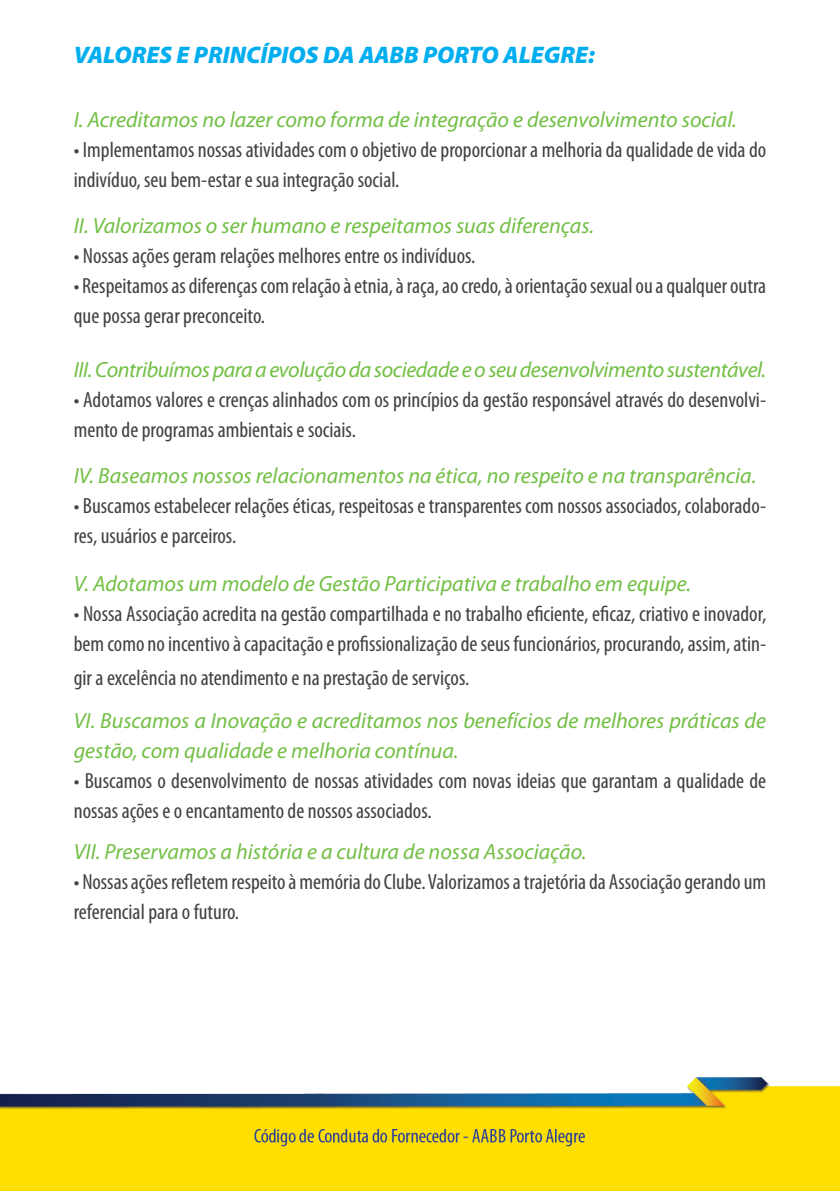
<style>
.page{position:relative;width:840px;height:1191px;background:#fff}
.page>*{position:absolute;margin:0;border:0;box-sizing:border-box;transform-origin:0 0}
.t1{font:italic 900 24px "Myriad Pro";color:#00aeef}
.t2{font:condensed 22px/30px "Myriad Pro";color:#414042}
.t3{font:italic 22px/30px "Myriad Pro";color:#72bf44}
.t4{font:italic 22px "Myriad Pro";letter-spacing:-.02em;color:#72bf44}
</style>
<div class="page">
<img style="left:0;top:1077px;width:839px;height:114px">
<p class="t1" style="left:74px;top:42px;width:522px">VALORES E PRINCÍPIOS DA AABB PORTO ALEGRE:</p>
<p class="t3" style="left:74px;top:104px;width:664px">I. Acreditamos no lazer como forma de integração e desenvolvimento social.</p>
<p class="t2" style="left:74px;top:134px;width:693px">• Implementamos nossas atividades com o objetivo de proporcionar a melhoria da qualidade de vida do indivíduo, seu bem-estar e sua integração social.</p>
<p class="t3" style="left:74px;top:210px;width:521px">II. Valorizamos o ser humano e respeitamos suas diferenças.</p>
<p class="t2" style="left:74px;top:240px;width:403px">• Nossas ações geram relações melhores entre os indivíduos.</p>
<p class="t2" style="left:74px;top:270px;width:693px">• Respeitamos as diferenças com relação à etnia, à raça, ao credo, à orientação sexual ou a qualquer outra que possa gerar preconceito.</p>
<p class="t4" style="left:74px;top:356px;width:693px">III. Contribuímos para a evolução da sociedade e o seu desenvolvimento sustentável.</p>
<p class="t2" style="left:74px;top:384px;width:693px">• Adotamos valores e crenças alinhados com os princípios da gestão responsável através do desenvolvi&shy;mento de programas ambientais e sociais.</p>
<p class="t3" style="left:74px;top:460px;width:683px">IV. Baseamos nossos relacionamentos na ética, no respeito e na transparência.</p>
<p class="t2" style="left:74px;top:491px;width:693px">• Buscamos estabelecer relações éticas, respeitosas e transparentes com nossos associados, colaborado&shy;res, usuários e parceiros.</p>
<p class="t3" style="left:74px;top:568px;width:618px">V. Adotamos um modelo de Gestão Participativa e trabalho em equipe.</p>
<p class="t2" style="left:74px;top:598px;width:693px">• Nossa Associação acredita na gestão compartilhada e no trabalho eficiente, eficaz, criativo e inovador, bem como no incentivo à capacitação e profissionalização de seus funcionários, procurando, assim, atin-</p>
<p class="t2" style="left:74px;top:662px;width:397px">gir a excelência no atendimento e na prestação de serviços.</p>
<p class="t3" style="left:74px;top:705px;width:693px">VI. Buscamos a Inovação e acreditamos nos benefícios de melhores práticas de gestão, com qualidade e melhoria contínua.</p>
<p class="t2" style="left:74px;top:766px;width:693px">• Buscamos o desenvolvimento de nossas atividades com novas ideias que garantam a qualidade de nossas ações e o encantamento de nossos associados.</p>
<p class="t3" style="left:74px;top:836px;width:514px">VII. Preservamos a história e a cultura de nossa Associação.</p>
<p class="t2" style="left:74px;top:866px;width:693px">• Nossas ações refletem respeito à memória do Clube. Valorizamos a trajetória da Associação gerando um referencial para o futuro.</p>
</div>
